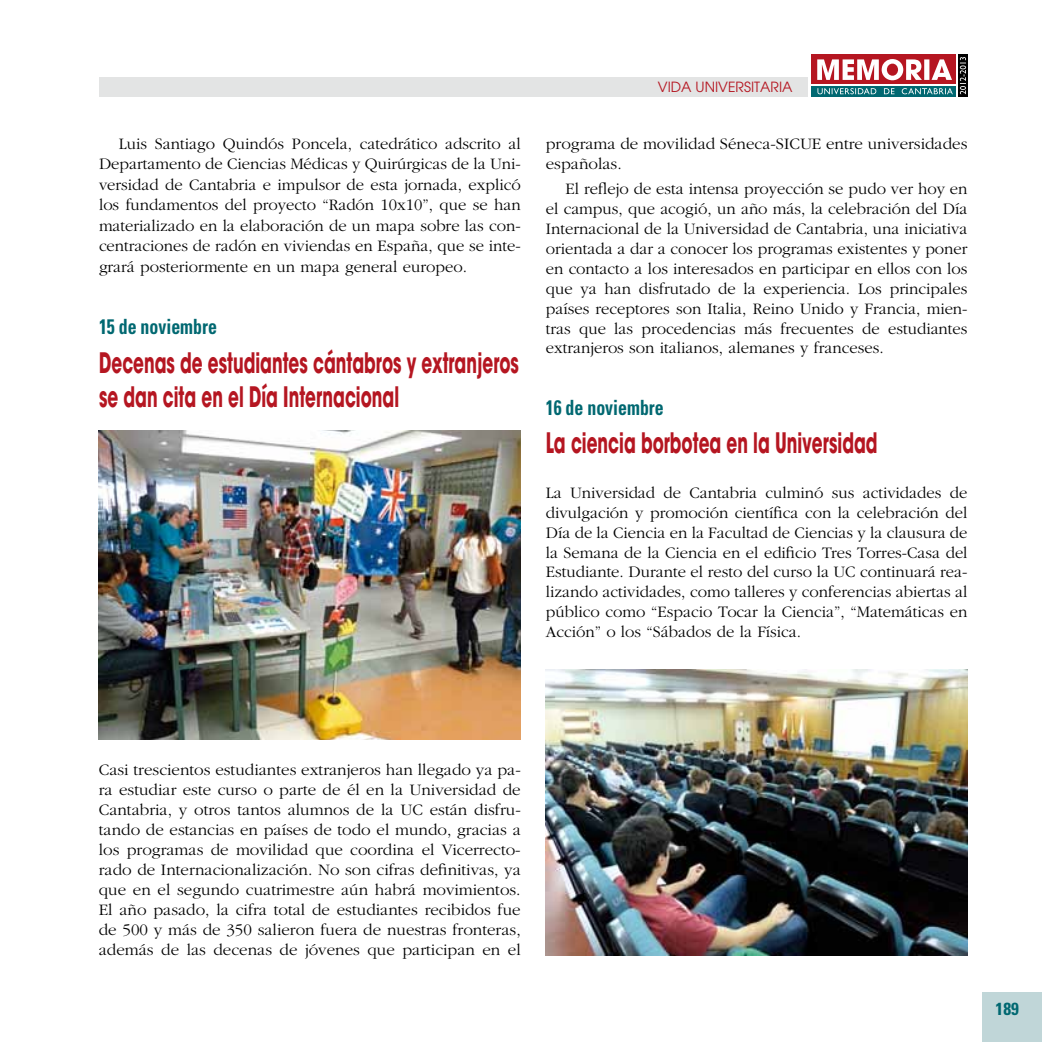
<style>
.page{position:relative;width:1042px;height:1042px;background:#fff}
.page>*{position:absolute;margin:0;border:0;box-sizing:border-box;transform-origin:0 0}
.t1{font:700 28px/33.8px "Avant Garde";color:#b51621;scale:.6 1}
.t2{font:700 condensed 21px "Univers";color:#006871;scale:.85 1}
.t3{font:700 condensed 17.5px "Univers";color:#006871}
.t4{font:300 16.62px/19.9px "Garamond";color:#000;text-align:justify}
.t5{font:14px "Avant Garde";color:#b51621}
</style>
<div class="page">
<div style="left:811px;top:86px;width:145px;height:11px;background:#006871"></div>
<div style="left:811px;top:54px;width:145px;height:30px;background:#b51621"></div>
<svg style="left:958px;top:54px;width:9px;height:43px"></svg>
<svg style="left:817px;top:88px;width:136px;height:6px"></svg>
<svg style="left:960px;top:57px;width:6px;height:37px"></svg>
<svg style="left:817px;top:59px;width:135px;height:21px"></svg>
<div style="left:982px;top:992px;width:60px;height:50px;background:#c0d6d8"></div>
<div style="left:99px;top:77px;width:708px;height:20px;background:#e3e4e4"></div>
<img style="left:545px;top:670px;width:422px;height:285px">
<img style="left:99px;top:430px;width:422px;height:309px">
<p class="t4" style="left:99px;top:134px;width:423px;line-height:20.5px;text-indent:20px">Luis Santiago Quindós Poncela, catedrático adscrito al Departamento de Ciencias Médicas y Quirúrgicas de la Uni&shy;versidad de Cantabria e impulsor de esta jornada, explicó los fundamentos del proyecto “Radón 10x10”, que se han materializado en la elaboración de un mapa sobre las con&shy;centraciones de radón en viviendas en España, que se inte&shy;grará posteriormente en un mapa general europeo.</p>
<p class="t2" style="left:99px;top:314px;width:140px">15 de noviembre</p>
<h1 class="t1" style="left:99px;top:346px;width:701px">Decenas de estudiantes cántabros y extranjeros se dan cita en el Día Internacional</h1>
<p class="t5" style="left:658px;top:79px;width:136px">VIDA UNIVERSITARIA</p>
<p class="t4" style="left:546px;top:134px;width:423px">programa de movilidad Séneca-SICUE entre universidades españolas.</p>
<p class="t4" style="left:546px;top:179px;width:423px;text-indent:20px">El reflejo de esta intensa proyección se pudo ver hoy en el campus, que acogió, un año más, la celebración del Día Internacional de la Universidad de Cantabria, una iniciativa orientada a dar a conocer los programas existentes y poner en contacto a los interesados en participar en ellos con los que ya han disfrutado de la experiencia. Los principales países receptores son Italia, Reino Unido y Francia, mien&shy;tras que las procedencias más frecuentes de estudiantes extranjeros son italianos, alemanes y franceses.</p>
<p class="t2" style="left:546px;top:394px;width:140px">16 de noviembre</p>
<h1 class="t1" style="left:546px;top:426px;width:554px">La ciencia borbotea en la Universidad</h1>
<p class="t4" style="left:546px;top:482px;width:423px">La Universidad de Cantabria culminó sus actividades de divulgación y promoción científica con la celebración del Día de la Ciencia en la Facultad de Ciencias y la clausura de la Semana de la Ciencia en el edificio Tres Torres-Casa del Estudiante. Durante el resto del curso la UC continuará rea&shy;lizando actividades, como talleres y conferencias abiertas al público como “Espacio Tocar la Ciencia”, “Matemáticas en Acción” o los “Sábados de la Física.</p>
<p class="t4" style="left:99px;top:760px;width:423px">Casi trescientos estudiantes extranjeros han llegado ya pa&shy;ra estudiar este curso o parte de él en la Universidad de Cantabria, y otros tantos alumnos de la UC están disfru&shy;tando de estancias en países de todo el mundo, gracias a los programas de movilidad que coordina el Vicerrecto&shy;rado de Internacionalización. No son cifras definitivas, ya que en el segundo cuatrimestre aún habrá movimientos.<br>El año pasado, la cifra total de estudiantes recibidos fue de 500 y más de 350 salieron fuera de nuestras fronteras, además de las decenas de jóvenes que participan en el</p>
<p class="t3" style="left:995px;top:998px;width:25px">189</p>
</div>
